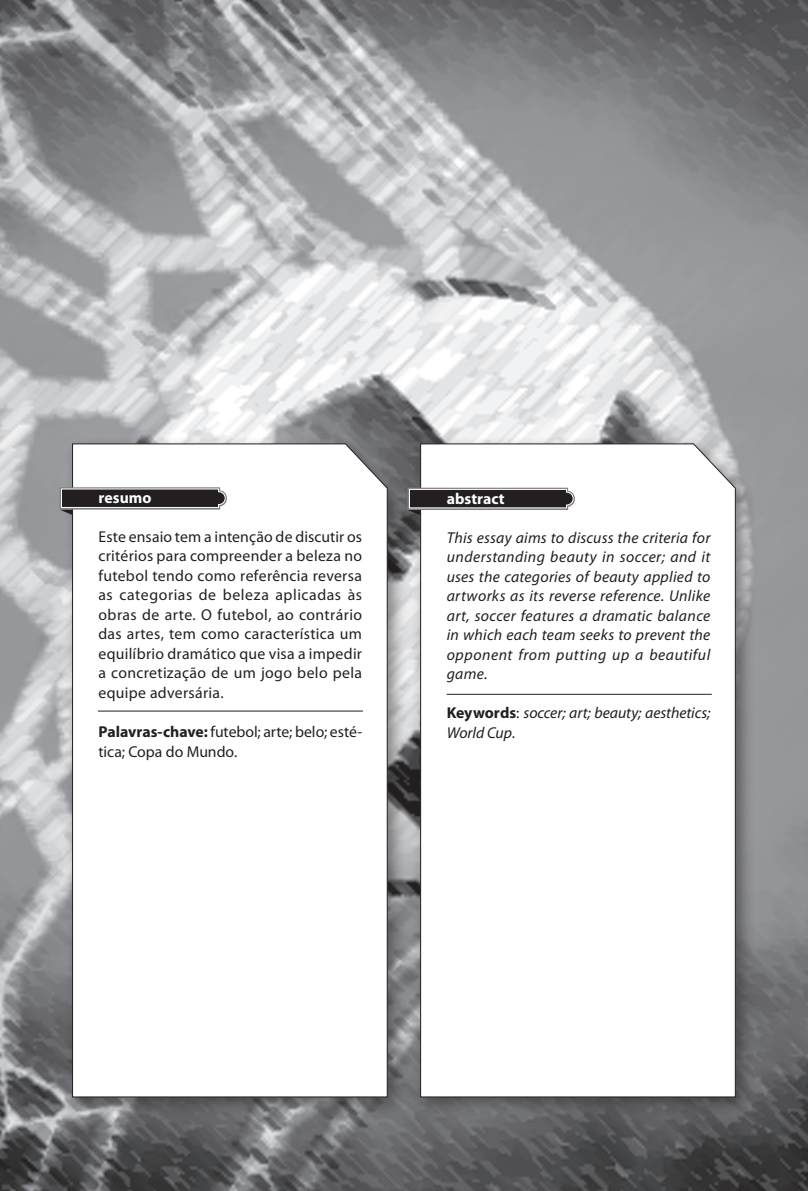
<style>
.page{position:relative;width:808px;height:1191px;background:#fff}
.page>*{position:absolute;margin:0;border:0;box-sizing:border-box;transform-origin:0 0}
.t1{font:15.75px/19.5px "Myriad Pro";letter-spacing:.015em;color:#231f20;text-align:justify}
.t2{font:italic 15.75px/19.5px "Myriad Pro";letter-spacing:.015em;color:#231f20;text-align:justify}
.t3{font:italic 15.75px/19.5px "Myriad Pro";letter-spacing:-.005em;color:#231f20}
.t4{font:700 15.75px "Myriad Pro";letter-spacing:.005em;color:#fff}
.s1{font-weight:700}
.s2{font-style:normal}
.s3{font-weight:700;font-style:normal}
</style>
<div class="page">
<img style="left:0;top:0;width:807px;height:1191px">
<div style="left:64px;top:435px;width:343px;height:682px;background:#231f20;opacity:.5"></div>
<svg style="left:72px;top:443px;width:316px;height:654px"></svg>
<div style="left:412px;top:435px;width:343px;height:682px;background:#231f20;opacity:.5"></div>
<svg style="left:420px;top:443px;width:316px;height:654px"></svg>
<svg style="left:60px;top:487px;width:167px;height:28px"></svg>
<svg style="left:408px;top:488px;width:167px;height:27px"></svg>
<hr style="left:98px;top:711px;width:265px;height:1px;background:#231f20">
<hr style="left:447px;top:694px;width:265px;height:1px;background:#231f20">
<p class="t4" style="left:98px;top:487px;width:55px">resumo</p>
<p class="t1" style="left:98px;top:526px;width:265px">Este ensaio tem a intenção de discutir os critérios para compreender a beleza no futebol tendo como referência reversa as categorias de beleza aplicadas às obras de arte. O futebol, ao contrário das artes, tem como característica um equilíbrio dramático que visa a impedir a concretização de um jogo belo pela equipe adversária.</p>
<p class="t1" style="left:98px;top:721px;width:265px"><span class="s1">Palavras-chave:</span> futebol; arte; belo; esté&shy;tica; Copa do Mundo.</p>
<p class="t4" style="left:447px;top:488px;width:59px">abstract</p>
<p class="t2" style="left:447px;top:527px;width:265px">This essay aims to discuss the criteria for understanding beauty in soccer; and it uses the categories of beauty applied to artworks as its reverse reference. Unlike art, soccer features a dramatic balance in which each team seeks to prevent the opponent from putting up a beautiful game<span class="s2">.</span></p>
<p class="t3" style="left:447px;top:703px;width:265px"><span class="s3">Keywords</span><span class="s2">:</span> soccer; art; beauty; aesthetics;<br>World Cup<span class="s2">.</span></p>
</div>
